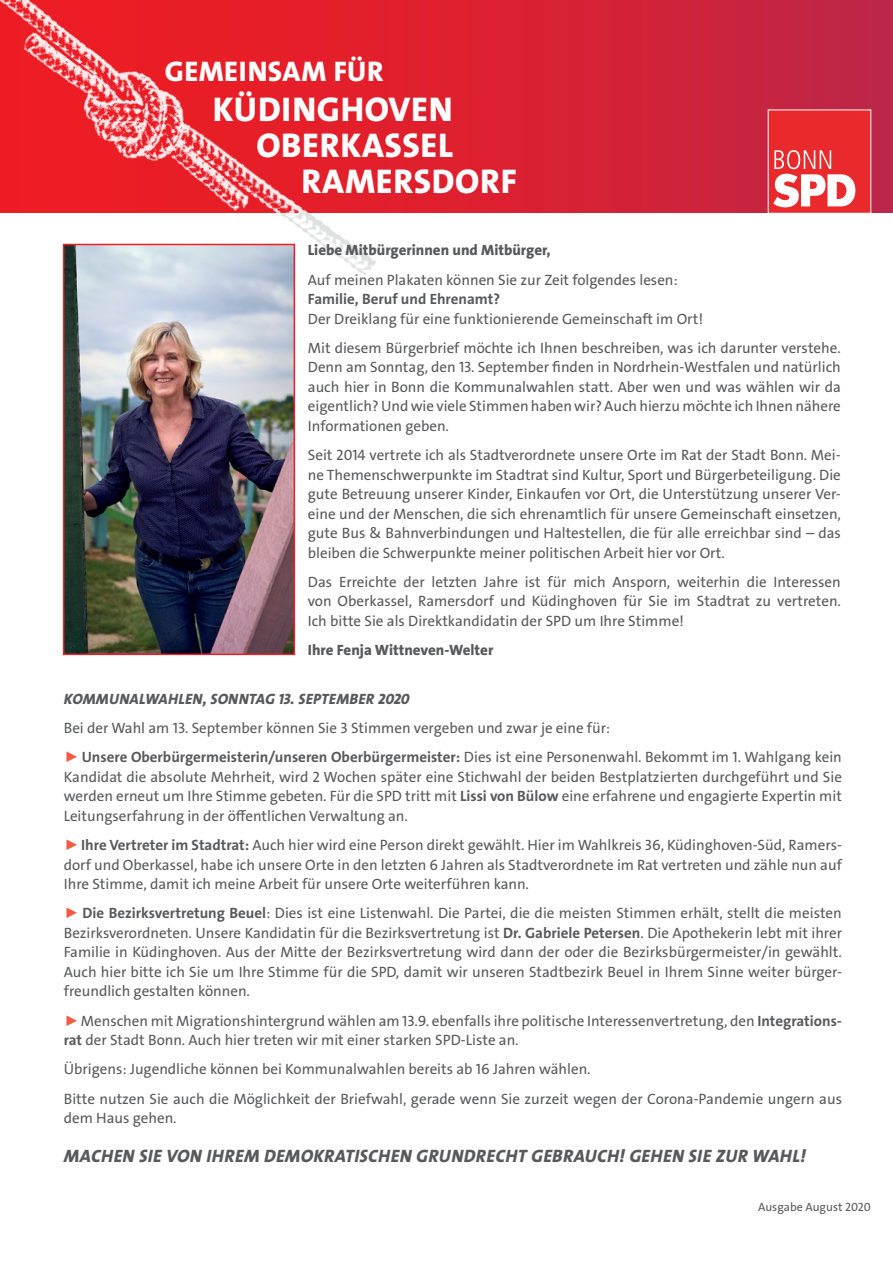
<style>
.page{position:relative;width:893px;height:1263px;background:#fff}
.page>*{position:absolute;margin:0;border:0;box-sizing:border-box;transform-origin:0 0}
.t1{font:800 34.5px "SPD The Sans";letter-spacing:.02em;color:#fff}
.t2{font:800 28.5px "SPD The Sans";letter-spacing:.02em;color:#fff}
.t3{font:italic 800 18px "SPD The Sans";letter-spacing:.02em;color:#58595b}
.t4{font:15px/19.5px "SPD The Sans";color:#58595b;text-align:justify}
.t5{font:800 15px "SPD The Sans";color:#58595b}
.t6{font:italic 800 15px "SPD The Sans";letter-spacing:.02em;color:#58595b}
.t7{font:700 15px "SPD The Sans";color:#58595b}
.t8{font:12px "SPD The Sans";color:#58595b}
.s1{font-weight:700;color:#f05b42}
.s2{font-weight:700}
</style>
<div class="page">
<img style="left:62px;top:213px;width:314px;height:62px">
<svg style="left:395px;top:0;width:498px;height:213px;background:#d12238"></svg>
<img style="left:0;top:0;width:395px;height:213px">
<div style="left:768px;top:110px;width:103px;height:103px;background:#ea292c"></div>
<svg style="left:773px;top:150px;width:82px;height:57px"></svg>
<img style="left:66px;top:247px;width:226px;height:405px">
<div style="left:63px;top:244px;width:232px;height:411px;border:2px solid #ec1f26"></div>
<h2 class="t2" style="left:165px;top:53px;width:220px">Gemeinsam für</h2>
<h1 class="t1" style="left:213px;top:87px;width:241px">Küdinghoven</h1>
<h1 class="t1" style="left:256px;top:123px;width:198px">Oberkassel</h1>
<h1 class="t1" style="left:301px;top:159px;width:217px">Ramersdorf</h1>
<p class="t5" style="left:308px;top:241px;width:244px">Liebe Mitbürgerinnen und Mitbürger,</p>
<p class="t4" style="left:308px;top:270px;width:372px">Auf meinen Plakaten können Sie zur Zeit folgendes lesen:</p>
<p class="t7" style="left:308px;top:289px;width:194px">Familie, Beruf und Ehrenamt?</p>
<p class="t4" style="left:308px;top:304px;width:534px;line-height:29.2px">Der Dreiklang für eine funktionierende Gemeinschaft im Ort!<br>Mit diesem Bürgerbrief möchte ich Ihnen beschreiben, was ich darunter verstehe.</p>
<p class="t4" style="left:308px;top:358px;width:534px">Denn am Sonntag, den 13. September finden in Nordrhein-Westfalen und natürlich auch hier in Bonn die Kommunalwahlen statt. Aber wen und was wählen wir da eigentlich? Und wie viele Stimmen haben wir? Auch hierzu möchte ich Ihnen nähere Informationen geben.</p>
<p class="t4" style="left:308px;top:445px;width:534px">Seit 2014 vertrete ich als Stadtverordnete unsere Orte im Rat der Stadt Bonn. Mei&shy;ne Themenschwerpunkte im Stadtrat sind Kultur, Sport und Bürgerbeteiligung. Die gute Betreuung unserer Kinder, Einkaufen vor Ort, die Unterstützung unserer Ver&shy;eine und der Menschen, die sich ehrenamtlich für unsere Gemeinschaft einsetzen, gute Bus &amp; Bahnverbindungen und Haltestellen, die für alle erreichbar sind – das bleiben die Schwerpunkte meiner politischen Arbeit hier vor Ort.</p>
<p class="t4" style="left:308px;top:572px;width:534px">Das Erreichte der letzten Jahre ist für mich Ansporn, weiterhin die Interessen von Oberkassel, Ramersdorf und Küdinghoven für Sie im Stadtrat zu vertreten.<br>Ich bitte Sie als Direktkandidatin der SPD um Ihre Stimme!</p>
<p class="t5" style="left:308px;top:640px;width:187px">Ihre Fenja Wittneven-Welter</p>
<p class="t6" style="left:64px;top:689px;width:347px">KOMMUNALWAHLEN, SONNTAG 13. SEPTEMBER 2020</p>
<p class="t4" style="left:64px;top:713px;width:780px;line-height:29.2px">Bei der Wahl am 13. September können Sie 3 Stimmen vergeben und zwar je eine für:<br><span class="s1">▶</span> <span class="s2">Unsere Oberbürgermeisterin/unseren Oberbürgermeister:</span> Dies ist eine Personenwahl. Bekommt im 1. Wahlgang kein</p>
<p class="t4" style="left:64px;top:767px;width:780px">Kandidat die absolute Mehrheit, wird 2 Wochen später eine Stichwahl der beiden Bestplatzierten durchgeführt und Sie werden erneut um Ihre Stimme gebeten. Für die SPD tritt mit <span class="s2">Lissi von Bülow</span> eine erfahrene und engagierte Expertin mit Leitungserfahrung in der öffentlichen Verwaltung an.</p>
<p class="t4" style="left:64px;top:835px;width:780px"><span class="s1">▶</span> <span class="s2">Ihre Vertreter im Stadtrat:</span> Auch hier wird eine Person direkt gewählt. Hier im Wahlkreis 36, Küdinghoven-Süd, Ramers&shy;dorf und Oberkassel, habe ich unsere Orte in den letzten 6 Jahren als Stadtverordnete im Rat vertreten und zähle nun auf Ihre Stimme, damit ich meine Arbeit für unsere Orte weiterführen kann.</p>
<p class="t4" style="left:64px;top:904px;width:780px"><span class="s1">▶</span> <span class="s2">Die Bezirksvertretung Beuel</span>: Dies ist eine Listenwahl. Die Partei, die die meisten Stimmen erhält, stellt die meisten Bezirksverordneten. Unsere Kandidatin für die Bezirksvertretung ist <span class="s2">Dr. Gabriele Petersen</span>. Die Apothekerin lebt mit ihrer Familie in Küdinghoven. Aus der Mitte der Bezirksvertretung wird dann der oder die Bezirksbürgermeister/in gewählt.<br>Auch hier bitte ich Sie um Ihre Stimme für die SPD, damit wir unseren Stadtbezirk Beuel in Ihrem Sinne weiter bürger&shy;freundlich gestalten können.</p>
<p class="t4" style="left:64px;top:1011px;width:780px"><span class="s1">▶</span> Menschen mit Migrationshintergrund wählen am 13.9. ebenfalls ihre politische Interessenvertretung, den <span class="s2">Integrations&shy;rat</span> der Stadt Bonn. Auch hier treten wir mit einer starken SPD-Liste an.</p>
<p class="t4" style="left:64px;top:1055px;width:780px;line-height:29.2px">Übrigens: Jugendliche können bei Kommunalwahlen bereits ab 16 Jahren wählen.<br>Bitte nutzen Sie auch die Möglichkeit der Briefwahl, gerade wenn Sie zurzeit wegen der Corona-Pandemie ungern aus</p>
<p class="t4" style="left:64px;top:1108px;width:114px">dem Haus gehen.</p>
<p class="t3" style="left:64px;top:1144px;width:743px">MACHEN SIE VON IHREM DEMOKRATISCHEN GRUNDRECHT GEBRAUCH! GEHEN SIE ZUR WAHL!</p>
<p class="t8" style="left:758px;top:1199px;width:114px">Ausgabe August 2020</p>
</div>
